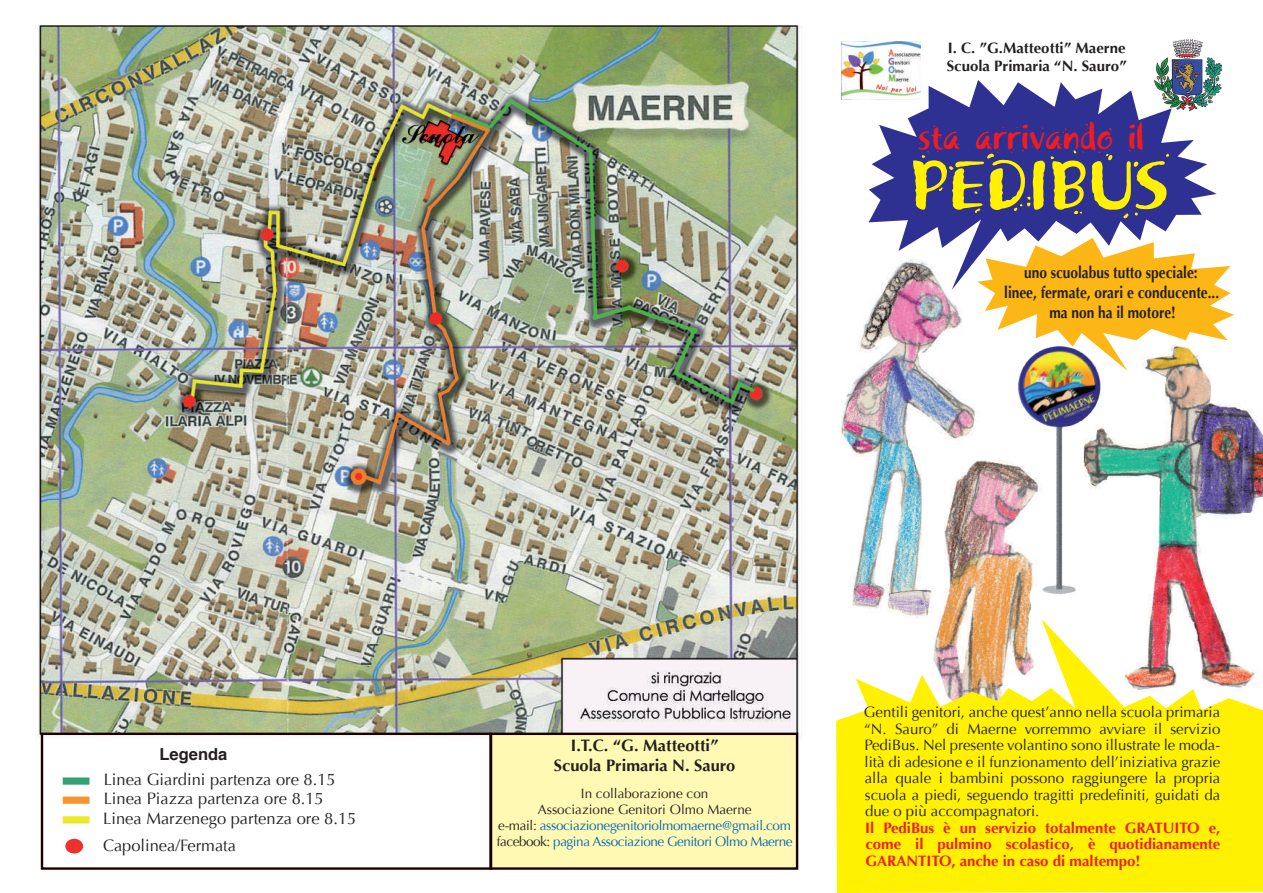
<style>
.page{position:relative;width:1263px;height:893px;background:#fff}
.page>*{position:absolute;margin:0;border:0;box-sizing:border-box;transform-origin:0 0}
.t1{font:68.55px "Khaki";letter-spacing:-.04em;color:#fff101;scale:1.11 1}
.t2{font:38.55px "Khaki";letter-spacing:-.04em;color:#ee1d23}
.t3{font:16.5px "Optima";color:#231f20}
.t4{font:700 16.5px/19.8px "Optima";color:#231f20;text-align:center;scale:.83 1}
.t5{font:700 16.5px/19.8px "Optima";color:#231f20;text-align:center}
.t6{font:700 16.5px "Helvetica";letter-spacing:.005em;color:#231f20}
.t7{font:15px/16.5px "Optima";color:#231f20;text-align:justify}
.t8{font:700 15px/16.5px "Optima";color:#ee1d23;text-align:justify}
.t9{font:700 15px/18px "Optima";color:#231f20}
.t10{font:13.5px/16.2px "Optima";letter-spacing:-.025em;color:#0167b4;text-align:center}
.s1{color:#231f20}
</style>
<div class="page">
<img style="left:1154px;top:39px;width:69px;height:56px">
<img style="left:1109px;top:371px;width:154px;height:248px">
<img style="left:841px;top:290px;width:134px;height:328px">
<img style="left:916px;top:437px;width:126px;height:182px">
<svg style="left:868px;top:80px;width:348px;height:210px;fill:#2e3092"></svg>
<svg style="left:836px;top:619px;width:427px;height:274px;fill:#fff101"></svg>
<svg style="left:977px;top:238px;width:257px;height:133px"></svg>
<img style="left:1012px;top:330px;width:97px;height:269px">
<img style="left:35px;top:25px;width:767px;height:719px">
<div style="left:65px;top:839px;width:18px;height:14px;background:#ee312b;border-radius:50%"></div>
<div style="left:63px;top:797px;width:27px;height:7px;background:#f7962d"></div>
<div style="left:63px;top:777px;width:27px;height:8px;background:#33a275"></div>
<div style="left:63px;top:816px;width:27px;height:7px;background:#ede92a"></div>
<div style="left:490px;top:734px;width:307px;height:134px;background:#fff9b4"></div>
<div style="left:489px;top:733px;width:309px;height:137px;border:2px solid #1d0001"></div>
<div style="left:41px;top:733px;width:451px;height:137px;border:2px solid #1d0001"></div>
<img style="left:842px;top:42px;width:78px;height:58px">
<p class="t9" style="left:947px;top:39px;width:182px">I. C. ”G.Matteotti” Maerne<br>Scuola Primaria “N. Sauro”</p>
<h2 class="t2" style="left:916px;top:112px;width:230px">sta arrivando il</h2>
<h1 class="t1" style="left:909px;top:144px;width:237px">PEDIBUS</h1>
<p class="t4" style="left:1004px;top:263px;width:261px">uno scuolabus tutto speciale:<br>linee, fermate, orari e conducente... ma non ha il motore!</p>
<p class="t6" style="left:159px;top:740px;width:69px">Legenda</p>
<p class="t3" style="left:104px;top:770px;width:234px">Linea Giardini partenza ore 8.15</p>
<p class="t3" style="left:104px;top:789px;width:222px">Linea Piazza partenza ore 8.15</p>
<p class="t3" style="left:103px;top:808px;width:255px">Linea Marzenego partenza ore 8.15</p>
<p class="t3" style="left:103px;top:835px;width:135px">Capolinea/Fermata</p>
<p class="t5" style="left:554px;top:736px;width:183px">I.T.C. “G. Matteotti”<br>Scuola Primaria N. Sauro</p>
<p class="t10" style="left:497px;top:785px;width:297px"><span class="s1">In collaborazione con<br>Associazione Genitori Olmo Maerne<br>e-mail:</span> associazionegenitoriolmomaerne@gmail.com <span class="s1">facebook:</span> pagina Associazione Genitori Olmo Maerne</p>
<p class="t7" style="left:864px;top:704px;width:358px">Gentili genitori, anche quest’anno nella scuola primaria “N. Sauro” di Maerne vorremmo avviare il servizio PediBus. Nel presente volantino sono illustrate le moda&shy;lità di adesione e il funzionamento dell’iniziativa grazie alla quale i bambini possono raggiungere la propria scuola a piedi, seguendo tragitti predefiniti, guidati da due o più accompagnatori.</p>
<p class="t8" style="left:865px;top:820px;width:357px">Il PediBus è un servizio totalmente GRATUITO e, come il pulmino scolastico, è quotidianamente GARANTITO, anche in caso di maltempo!</p>
</div>
